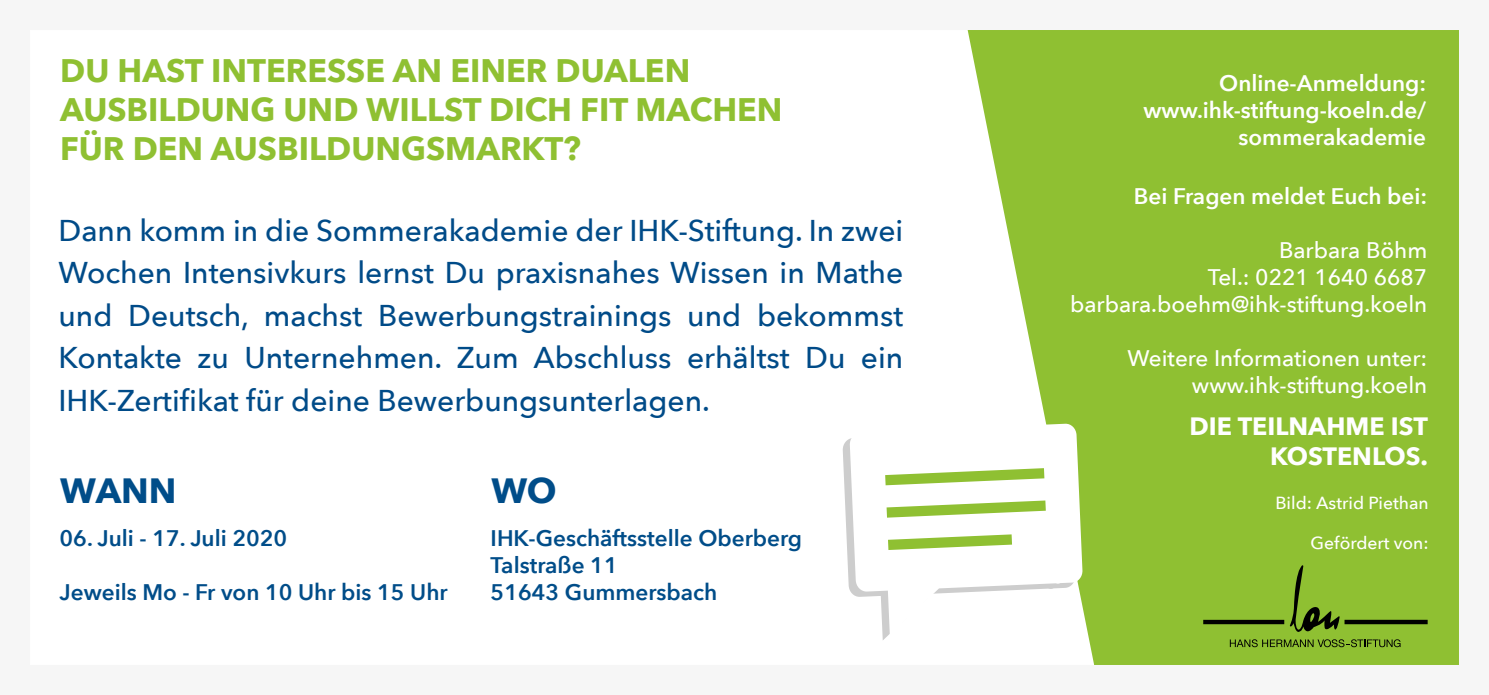
<style>
.page{position:relative;width:1489px;height:695px;background:#fff}
.page>*{position:absolute;margin:0;border:0;box-sizing:border-box;transform-origin:0 0}
.t1{font:700 35px "Avenir Next";letter-spacing:-.005em;color:#004d89}
.t2{font:700 32.5px/39px "Avenir Next";color:#8fc032}
.t3{font:500 30px/42.5px "Avenir Next";color:#004b88;text-align:justify}
.t4{font:700 25px/30px "Avenir Next";color:#fff;text-align:right}
.t5{font:500 22.5px/27px "Avenir Next";color:#fff;text-align:right}
.t6{font:600 22.5px/27px "Avenir Next";color:#004d89}
.t7{font:600 22.5px/27px "Avenir Next";color:#fff;text-align:right}
.t8{font:500 17.5px "Avenir Next";color:#fff}
</style>
<div class="page">
<div style="left:967px;top:30px;width:492px;height:635px;background:#8fc032"></div>
<svg style="left:1288px;top:563px;width:51px;height:69px;background:#729927"></svg>
<div style="left:1203px;top:619px;width:81px;height:5px;background:#000"></div>
<div style="left:1344px;top:619px;width:83px;height:5px;background:#000"></div>
<svg style="left:1229px;top:639px;width:171px;height:8px"></svg>
<svg style="left:842px;top:439px;width:233px;height:201px"></svg>
<svg style="left:849px;top:423px;width:233px;height:212px"></svg>
<svg style="left:878px;top:468px;width:175px;height:55px"></svg>
<svg style="left:880px;top:534px;width:131px;height:21px"></svg>
<p class="t2" style="left:60px;top:51px;width:724px">DU HAST INTERESSE AN EINER DUALEN<br>AUSBILDUNG UND WILLST DICH FIT MACHEN<br>FÜR DEN AUSBILDUNGSMARKT?</p>
<p class="t3" style="left:58px;top:208px;width:846px">Dann komm in die Sommerakademie der IHK-Stiftung. In zwei Wochen Intensivkurs lernst Du praxisnahes Wissen in Mathe und Deutsch, machst Bewerbungstrainings und bekommst Kontakte zu Unternehmen. Zum Abschluss erhältst Du ein IHK-Zertifikat für deine Bewerbungsunterlagen.</p>
<p class="t7" style="left:1143px;top:69px;width:284px">Online-Anmeldung: www.ihk-stiftung-koeln.de/ sommerakademie</p>
<p class="t7" style="left:1133px;top:182px;width:295px">Bei Fragen meldet Euch bei:</p>
<p class="t5" style="left:1069px;top:235px;width:359px">Barbara Böhm<br>Tel.: 0221 1640 6687 barbara.boehm@ihk-stiftung.koeln</p>
<p class="t5" style="left:1127px;top:343px;width:301px">Weitere Informationen unter: www.ihk-stiftung.koeln</p>
<p class="t4" style="left:1189px;top:410px;width:240px">DIE TEILNAHME IST<br>KOSTENLOS.</p>
<p class="t1" style="left:60px;top:460px;width:118px">WANN</p>
<p class="t6" style="left:60px;top:524px;width:229px">06. Juli - 17. Juli 2020</p>
<p class="t6" style="left:60px;top:578px;width:389px">Jeweils Mo - Fr von 10 Uhr bis 15 Uhr</p>
<p class="t1" style="left:491px;top:461px;width:67px">WO</p>
<p class="t6" style="left:490px;top:524px;width:313px">IHK-Geschäftsstelle Oberberg<br>Talstraße 11<br>51643 Gummersbach</p>
<p class="t8" style="left:1310px;top:527px;width:120px">Gefördert von:</p>
<p class="t8" style="left:1275px;top:488px;width:155px">Bild: Astrid Piethan</p>
</div>
